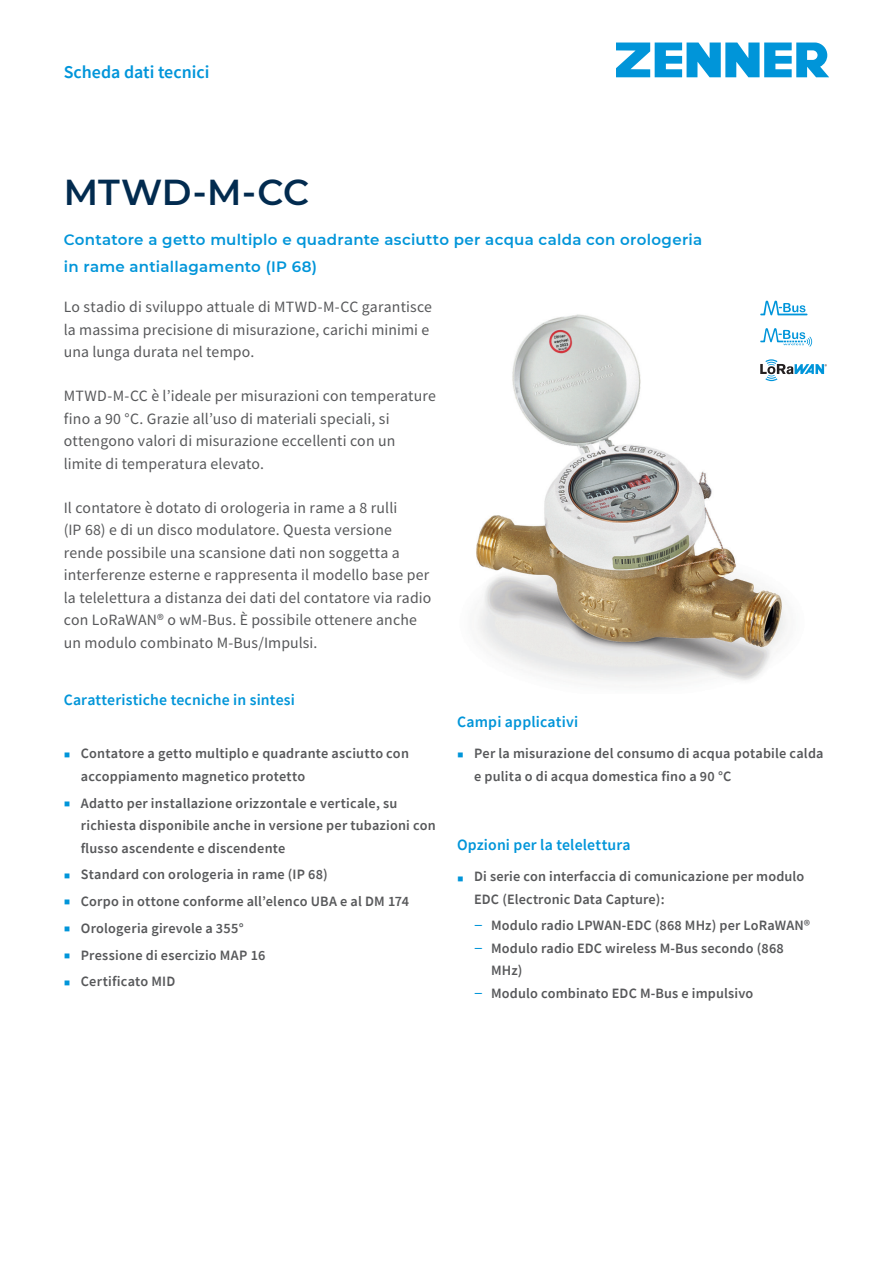
<style>
.page{position:relative;width:893px;height:1263px;background:#fff}
.page>*{position:absolute;margin:0;border:0;box-sizing:border-box;transform-origin:0 0}
.t1{font:600 36px "Montserrat";letter-spacing:-.005em;color:#022b4f}
.t2{font:600 18px "Source Sans Pro";color:#0095da}
.t3{font:15.75px/22.5px "Source Sans Pro";letter-spacing:.01em;color:#57585a}
.t4{font:600 15.75px "Source Sans Pro";letter-spacing:.01em;color:#0095d9}
.t5{font:600 15px/27px "Montserrat";letter-spacing:.02em;color:#0095d9}
.t6{font:600 14.25px/22.5px "Source Sans Pro";letter-spacing:.015em;color:#57585a}
.t7{font:5.25px "Source Sans Pro";color:#231f20}
.s1{font-weight:400;font-size:6px;color:#0095d9}
.s2{font-weight:400;font-size:18px;color:#0095d9}
</style>
<div class="page">
<img style="left:476px;top:313px;width:332px;height:368px">
<svg style="left:760px;top:359px;width:64px;height:22px"></svg>
<svg style="left:760px;top:328px;width:52px;height:19px"></svg>
<svg style="left:760px;top:301px;width:47px;height:14px"></svg>
<svg style="left:616px;top:43px;width:213px;height:34px"></svg>
<p class="t2" style="left:64px;top:60px;width:147px">Scheda dati tecnici</p>
<h1 class="t1" style="left:64px;top:167px;width:247px">MTWD-M-CC</h1>
<p class="t5" style="left:64px;top:225px;width:640px">Contatore a getto multiplo e quadrante asciutto per acqua calda con orologeria in rame antiallagamento (IP 68)</p>
<p class="t3" style="left:64px;top:296px;width:370px">Lo stadio di sviluppo attuale di MTWD-M-CC garantisce la massima precisione di misurazione, carichi minimi e una lunga durata nel tempo.</p>
<p class="t3" style="left:64px;top:385px;width:374px">MTWD-M-CC è l’ideale per misurazioni con temperature fino a 90 °C. Grazie all’uso di materiali speciali, si ottengono valori di misurazione eccellenti con un limite di temperatura elevato.</p>
<p class="t3" style="left:64px;top:496px;width:369px">Il contatore è dotato di orologeria in rame a 8 rulli<br>(IP 68) e di un disco modulatore. Questa versione rende possibile una scansione dati non soggetta a interferenze esterne e rappresenta il modello base per la telelettura a distanza dei dati del contatore via radio con LoRaWAN® o wM-Bus. È possibile ottenere anche un modulo combinato M-Bus/Impulsi.</p>
<p class="t4" style="left:64px;top:689px;width:233px">Caratteristiche tecniche in sintesi</p>
<p class="t7" style="left:825px;top:363px;width:4px">®</p>
<p class="t6" style="left:81px;top:742px;width:330px;text-indent:-16px"><span class="s1">■</span> Contatore a getto multiplo e quadrante asciutto con accoppiamento magnetico protetto</p>
<p class="t6" style="left:81px;top:791px;width:357px;text-indent:-16px"><span class="s1">■</span> Adatto per installazione orizzontale e verticale, su richiesta disponibile anche in versione per tubazioni con flusso ascendente e discendente</p>
<p class="t6" style="left:65px;top:863px;width:265px"><span class="s1">■</span> Standard con orologeria in rame (IP 68)</p>
<p class="t6" style="left:65px;top:890px;width:346px"><span class="s1">■</span> Corpo in ottone conforme all’elenco UBA e al DM 174</p>
<p class="t6" style="left:65px;top:917px;width:181px"><span class="s1">■</span> Orologeria girevole a 355°</p>
<p class="t6" style="left:65px;top:943px;width:202px"><span class="s1">■</span> Pressione di esercizio MAP 16</p>
<p class="t6" style="left:65px;top:970px;width:112px"><span class="s1">■</span> Certificato MID</p>
<p class="t4" style="left:457px;top:712px;width:123px">Campi applicativi</p>
<p class="t6" style="left:474px;top:742px;width:351px;text-indent:-16px"><span class="s1">■</span> Per la misurazione del consumo di acqua potabile calda e pulita o di acqua domestica fino a 90 °C</p>
<p class="t4" style="left:457px;top:835px;width:175px">Opzioni per la telelettura</p>
<p class="t6" style="left:474px;top:865px;width:332px;text-indent:-16px"><span class="s1">■</span> Di serie con interfaccia di comunicazione per modulo<br>EDC (Electronic Data Capture):</p>
<p class="t6" style="left:474px;top:914px;width:338px"><span class="s2">–</span> Modulo radio LPWAN-EDC (868 MHz) per LoRaWAN®</p>
<p class="t6" style="left:491px;top:937px;width:294px;text-indent:-17px"><span class="s2">–</span> Modulo radio EDC wireless M-Bus secondo (868<br>MHz)</p>
<p class="t6" style="left:474px;top:982px;width:281px"><span class="s2">–</span> Modulo combinato EDC M-Bus e impulsivo</p>
</div>
